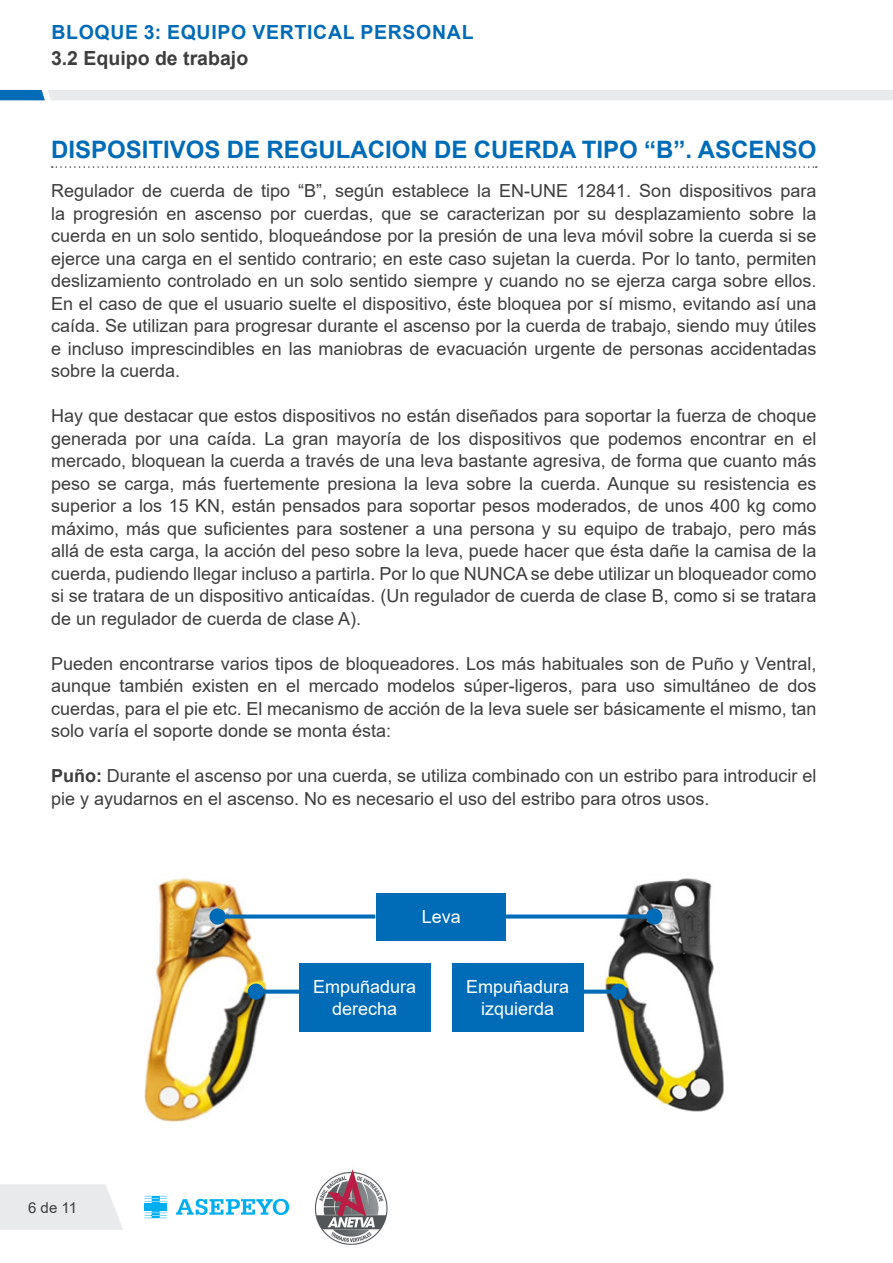
<style>
.page{position:relative;width:893px;height:1263px;background:#fff}
.page>*{position:absolute;margin:0;border:0;box-sizing:border-box;transform-origin:0 0}
.Titulo{font:700 24px "Arial";color:#006bb6}
.t1{font:700 19.5px "Arial";letter-spacing:.035em;color:#006bb6}
.t2{font:700 19.5px "Arial";color:#3e3e3f}
.t3{font:18px/22.5px "Arial";color:#3e3e3f;text-align:justify}
.t4{font:18px/22.5px "Arial";color:#fff;text-align:center}
.t5{font:15px "Arial";color:#3e3e3f}
.s1{font-weight:700}
</style>
<div class="page">
<div style="left:0;top:90px;width:893px;height:10px;background:#e9eaeb"></div>
<svg style="left:0;top:1184px;width:123px;height:46px;background:#eaebec"></svg>
<hr style="left:145px;top:1206px;width:22px;height:2px;background:#00aeef">
<svg style="left:145px;top:1211px;width:22px;height:7px"></svg>
<svg style="left:145px;top:1196px;width:22px;height:7px"></svg>
<hr style="left:145px;top:1208px;width:22px;height:2px;background:#00aeef">
<hr style="left:145px;top:1203px;width:22px;height:2px;background:#00aeef">
<svg style="left:176px;top:1199px;width:113px;height:16px"></svg>
<img style="left:314px;top:1169px;width:74px;height:76px">
<svg style="left:52px;top:166px;width:765px;height:2px"></svg>
<img style="left:144px;top:879px;width:123px;height:242px">
<img style="left:605px;top:879px;width:118px;height:232px">
<svg style="left:264px;top:990px;width:35px;height:4px"></svg>
<div style="left:248px;top:983px;width:16px;height:17px;background:#006bb6;border-radius:50%"></div>
<svg style="left:226px;top:914px;width:149px;height:4px"></svg>
<div style="left:209px;top:908px;width:17px;height:17px;background:#006bb6;border-radius:50%"></div>
<svg style="left:584px;top:990px;width:27px;height:4px"></svg>
<div style="left:611px;top:983px;width:16px;height:17px;background:#006bb6;border-radius:50%"></div>
<svg style="left:506px;top:914px;width:140px;height:4px"></svg>
<div style="left:646px;top:908px;width:16px;height:17px;background:#006bb6;border-radius:50%"></div>
<div style="left:376px;top:893px;width:130px;height:47px;background:#006bb6"></div>
<div style="left:299px;top:963px;width:132px;height:69px;background:#006bb6"></div>
<div style="left:452px;top:963px;width:132px;height:69px;background:#006bb6"></div>
<p class="t1" style="left:51px;top:18px;width:424px">BLOQUE 3: EQUIPO VERTICAL PERSONAL</p>
<p class="t2" style="left:51px;top:45px;width:199px">3.2 Equipo de trabajo</p>
<p class="Titulo" style="left:51px;top:132px;width:767px">DISPOSITIVOS DE REGULACION DE CUERDA TIPO “B”. ASCENSO</p>
<p class="t3" style="left:51px;top:180px;width:767px">Regulador de cuerda de tipo “B”, según establece la EN-UNE 12841. Son dispositivos para la progresión en ascenso por cuerdas, que se caracterizan por su desplazamiento sobre la cuerda en un solo sentido, bloqueándose por la presión de una leva móvil sobre la cuerda si se ejerce una carga en el sentido contrario; en este caso sujetan la cuerda. Por lo tanto, permiten deslizamiento controlado en un solo sentido siempre y cuando no se ejerza carga sobre ellos.<br>En el caso de que el usuario suelte el dispositivo, éste bloquea por sí mismo, evitando así una caída. Se utilizan para progresar durante el ascenso por la cuerda de trabajo, siendo muy útiles e incluso imprescindibles en las maniobras de evacuación urgente de personas accidentadas sobre la cuerda.</p>
<p class="t3" style="left:51px;top:405px;width:767px">Hay que destacar que estos dispositivos no están diseñados para soportar la fuerza de choque generada por una caída. La gran mayoría de los dispositivos que podemos encontrar en el mercado, bloquean la cuerda a través de una leva bastante agresiva, de forma que cuanto más peso se carga, más fuertemente presiona la leva sobre la cuerda. Aunque su resistencia es superior a los 15 KN, están pensados para soportar pesos moderados, de unos 400 kg como máximo, más que suficientes para sostener a una persona y su equipo de trabajo, pero más allá de esta carga, la acción del peso sobre la leva, puede hacer que ésta dañe la camisa de la cuerda, pudiendo llegar incluso a partirla. Por lo que NUNCA se debe utilizar un bloqueador como si se tratara de un dispositivo anticaídas. (Un regulador de cuerda de clase B, como si se tratara de un regulador de cuerda de clase A).</p>
<p class="t3" style="left:51px;top:652px;width:767px">Pueden encontrarse varios tipos de bloqueadores. Los más habituales son de Puño y Ventral, aunque también existen en el mercado modelos súper-ligeros, para uso simultáneo de dos cuerdas, para el pie etc. El mecanismo de acción de la leva suele ser básicamente el mismo, tan solo varía el soporte donde se monta ésta:</p>
<p class="t3" style="left:51px;top:765px;width:767px"><span class="s1">Puño:</span> Durante el ascenso por una cuerda, se utiliza combinado con un estribo para introducir el pie y ayudarnos en el ascenso. No es necesario el uso del estribo para otros usos.</p>
<p class="t4" style="left:422px;top:905px;width:41px">Leva</p>
<p class="t5" style="left:28px;top:1197px;width:50px">6 de 11</p>
<p class="t4" style="left:313px;top:975px;width:105px">Empuñadura derecha</p>
<p class="t4" style="left:466px;top:975px;width:105px">Empuñadura izquierda</p>
</div>
